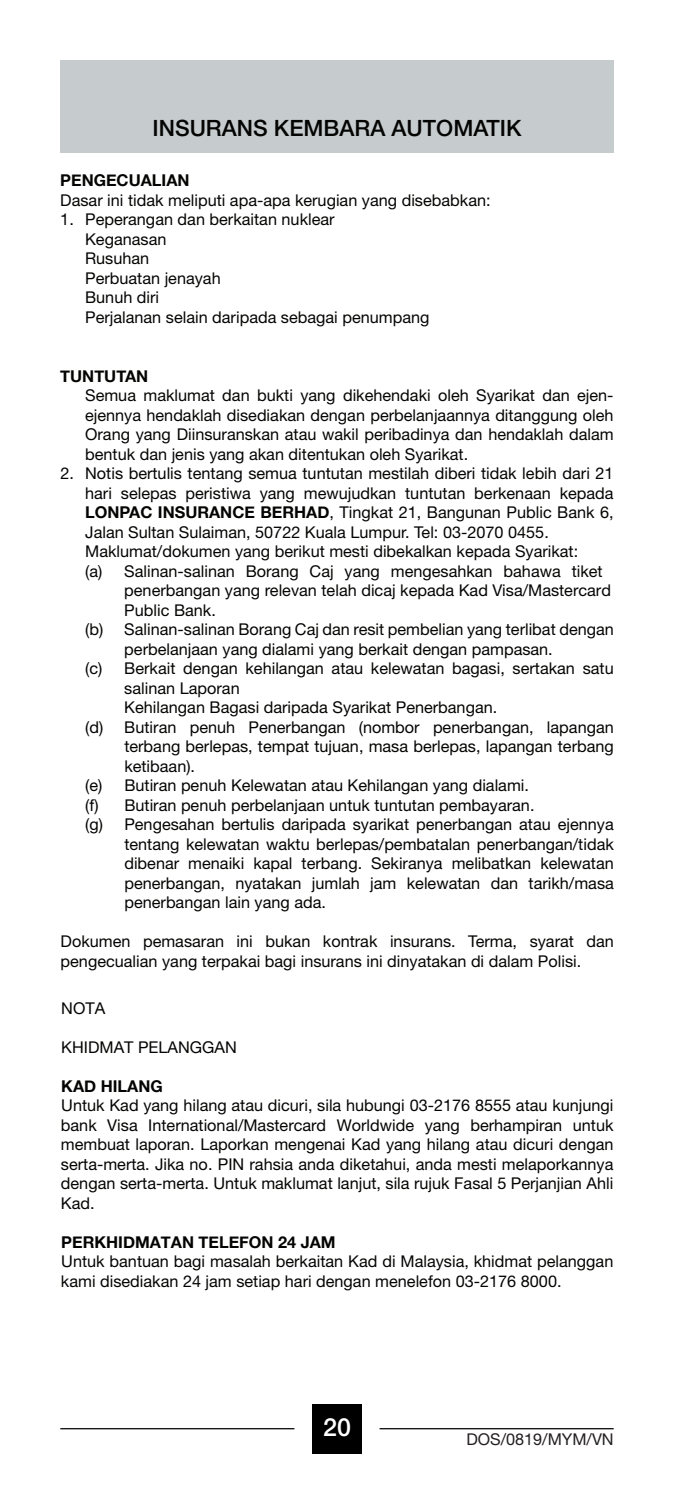
<style>
.page{position:relative;width:674px;height:1489px;background:#fff}
.page>*{position:absolute;margin:0;border:0;box-sizing:border-box;transform-origin:0 0}
.t1{font:500 25px "Helvetica Neue LT Std";color:#fff}
.t2{font:500 22.5px "Helvetica Neue LT Std";color:#040503}
.t3{font:16.25px/19.5px "Helvetica Neue LT Std";color:#040503}
.t4{font:700 16.25px "Helvetica Neue";color:#040503}
.t5{font:16.25px "Helvetica Neue LT Std";color:#231f20}
.s1{font-family:"Helvetica Neue";font-weight:700}
</style>
<div class="page">
<div style="left:312px;top:1403px;width:49px;height:50px;background:#000"></div>
<hr style="left:60px;top:1427px;width:234px;height:2px;background:#000">
<hr style="left:379px;top:1427px;width:234px;height:2px;background:#000">
<div style="left:60px;top:60px;width:553px;height:92px;background:#c6cbce"></div>
<h2 class="t2" style="left:152px;top:114px;width:370px">INSURANS KEMBARA AUTOMATIK</h2>
<p class="t4" style="left:60px;top:168px;width:131px">PENGECUALIAN</p>
<p class="t3" style="left:60px;top:190px;width:431px">Dasar ini tidak meliputi apa-apa kerugian yang disebabkan:</p>
<p class="t3" style="left:85px;top:210px;width:346px;text-indent:-25px">1. Peperangan dan berkaitan nuklear<br>Keganasan<br>Rusuhan<br>Perbuatan jenayah<br>Bunuh diri<br>Perjalanan selain daripada sebagai penumpang</p>
<p class="t4" style="left:60px;top:363px;width:89px">TUNTUTAN</p>
<p class="t3" style="left:85px;top:385px;width:529px;text-align:justify">Semua maklumat dan bukti yang dikehendaki oleh Syarikat dan ejen&shy;ejennya hendaklah disediakan dengan perbelanjaannya ditanggung oleh Orang yang Diinsuranskan atau wakil peribadinya dan hendaklah dalam bentuk dan jenis yang akan ditentukan oleh Syarikat.</p>
<p class="t3" style="left:60px;top:463px;width:554px">2. Notis bertulis tentang semua tuntutan mestilah diberi tidak lebih dari 21</p>
<p class="t3" style="left:85px;top:483px;width:529px">hari selepas peristiwa yang mewujudkan tuntutan berkenaan kepada</p>
<p class="t3" style="left:85px;top:502px;width:529px"><span class="s1">LONPAC INSURANCE BERHAD</span>, Tingkat 21, Bangunan Public Bank 6,</p>
<p class="t3" style="left:85px;top:522px;width:465px">Jalan Sultan Sulaiman, 50722 Kuala Lumpur. Tel: 03-2070 0455.</p>
<p class="t3" style="left:85px;top:541px;width:494px">Maklumat/dokumen yang berikut mesti dibekalkan kepada Syarikat:</p>
<p class="t3" style="left:85px;top:561px;width:518px">(a) Salinan-salinan Borang Caj yang mengesahkan bahawa tiket</p>
<p class="t3" style="left:124px;top:580px;width:488px">penerbangan yang relevan telah dicaj kepada Kad Visa/Mastercard</p>
<p class="t3" style="left:124px;top:600px;width:93px">Public Bank.</p>
<p class="t3" style="left:85px;top:619px;width:530px">(b) Salinan-salinan Borang Caj dan resit pembelian yang terlibat dengan</p>
<p class="t3" style="left:124px;top:639px;width:430px">perbelanjaan yang dialami yang berkait dengan pampasan.</p>
<p class="t3" style="left:85px;top:658px;width:529px">(c) Berkait dengan kehilangan atau kelewatan bagasi, sertakan satu</p>
<p class="t3" style="left:124px;top:678px;width:117px">salinan Laporan</p>
<p class="t3" style="left:124px;top:697px;width:374px">Kehilangan Bagasi daripada Syarikat Penerbangan.</p>
<p class="t3" style="left:85px;top:717px;width:529px">(d) Butiran penuh Penerbangan (nombor penerbangan, lapangan</p>
<p class="t3" style="left:124px;top:736px;width:490px">terbang berlepas, tempat tujuan, masa berlepas, lapangan terbang</p>
<p class="t3" style="left:124px;top:756px;width:72px">ketibaan).</p>
<p class="t3" style="left:85px;top:775px;width:445px">(e) Butiran penuh Kelewatan atau Kehilangan yang dialami.</p>
<p class="t3" style="left:85px;top:795px;width:450px">(f) Butiran penuh perbelanjaan untuk tuntutan pembayaran.</p>
<p class="t3" style="left:85px;top:814px;width:529px">(g) Pengesahan bertulis daripada syarikat penerbangan atau ejennya</p>
<p class="t3" style="left:124px;top:834px;width:490px">tentang kelewatan waktu berlepas/pembatalan penerbangan/tidak</p>
<p class="t3" style="left:124px;top:853px;width:490px">dibenar menaiki kapal terbang. Sekiranya melibatkan kelewatan</p>
<p class="t3" style="left:124px;top:873px;width:490px">penerbangan, nyatakan jumlah jam kelewatan dan tarikh/masa</p>
<p class="t3" style="left:124px;top:892px;width:203px">penerbangan lain yang ada.</p>
<p class="t3" style="left:61px;top:931px;width:554px">Dokumen pemasaran ini bukan kontrak insurans. Terma, syarat dan pengecualian yang terpakai bagi insurans ini dinyatakan di dalam Polisi.</p>
<p class="t3" style="left:61px;top:997px;width:45px">NOTA</p>
<p class="t3" style="left:61px;top:1036px;width:177px">KHIDMAT PELANGGAN</p>
<p class="t4" style="left:61px;top:1073px;width:103px">KAD HILANG</p>
<p class="t3" style="left:61px;top:1095px;width:553px;text-align:justify">Untuk Kad yang hilang atau dicuri, sila hubungi 03-2176 8555 atau kunjungi bank Visa International/Mastercard Worldwide yang berhampiran untuk membuat laporan. Laporkan mengenai Kad yang hilang atau dicuri dengan serta-merta. Jika no. PIN rahsia anda diketahui, anda mesti melaporkannya dengan serta-merta. Untuk maklumat lanjut, sila rujuk Fasal 5 Perjanjian Ahli Kad.</p>
<p class="t4" style="left:61px;top:1229px;width:276px">PERKHIDMATAN TELEFON 24 JAM</p>
<p class="t3" style="left:61px;top:1251px;width:553px">Untuk bantuan bagi masalah berkaitan Kad di Malaysia, khidmat pelanggan kami disediakan 24 jam setiap hari dengan menelefon 03-2176 8000.</p>
<h1 class="t1" style="left:323px;top:1411px;width:29px">20</h1>
<p class="t5" style="left:466px;top:1429px;width:149px">DOS/0819/MYM/VN</p>
</div>
